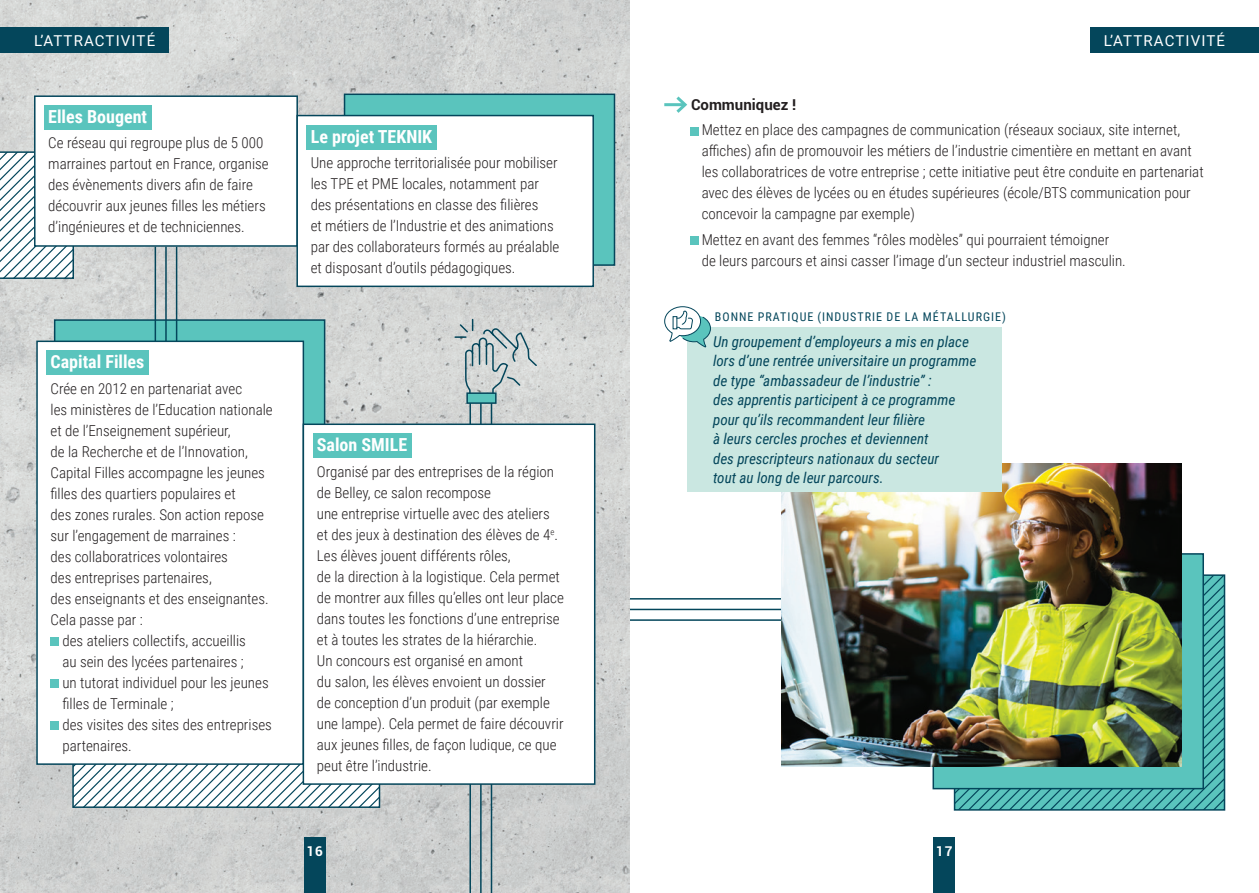
<style>
.page{position:relative;width:1259px;height:893px;background:#fff}
.page>*{position:absolute;margin:0;border:0;box-sizing:border-box;transform-origin:0 0}
.t1{font:700 18px "Roboto Condensed";color:#fff}
.t2{font:300 15px/21px "Roboto Condensed";color:#231f20}
.t3{font:italic 15px/19.5px "Roboto Condensed";color:#04465b}
.t4{font:15px "Roboto";letter-spacing:.075em;color:#fff}
.t5{font:700 15px "Roboto";color:#231f20}
.t6{font:700 13.5px "Roboto";color:#fff}
.t7{font:12px "Roboto Condensed";letter-spacing:.085em;color:#04465b}
</style>
<div class="page">
<svg style="left:957px;top:577px;width:265px;height:231px;background:#4aadab"></svg>
<div style="left:954px;top:574px;width:271px;height:237px;border:2px solid #04465b"></div>
<div style="left:932px;top:553px;width:272px;height:236px;background:#5ac4bd;border:2px solid #04465b"></div>
<hr style="left:571px;top:598px;width:210px;height:2px;background:#04465b">
<hr style="left:571px;top:609px;width:210px;height:1px;background:#04465b">
<hr style="left:571px;top:619px;width:210px;height:2px;background:#04465b">
<img style="left:781px;top:464px;width:400px;height:303px">
<img style="left:0;top:0;width:629px;height:893px">
<svg style="left:0;top:151px;width:74px;height:128px"></svg>
<svg style="left:75px;top:765px;width:302px;height:40px"></svg>
<div style="left:72px;top:680px;width:308px;height:128px;border:2px solid #04465b"></div>
<div style="left:54px;top:319px;width:271px;height:173px;background:#5ac4bd;border:2px solid #04465b"></div>
<div style="left:304px;top:838px;width:21px;height:55px;background:#04465b"></div>
<div style="left:933px;top:838px;width:22px;height:55px;background:#04465b"></div>
<hr style="left:664px;top:103px;width:21px;height:3px;background:#5ac4bd">
<svg style="left:673px;top:96px;width:15px;height:17px"></svg>
<div style="left:690px;top:127px;width:8px;height:8px;background:#5ac4bd"></div>
<div style="left:690px;top:236px;width:8px;height:9px;background:#5ac4bd"></div>
<div style="left:0;top:28px;width:168px;height:25px;background:#04465b"></div>
<div style="left:1090px;top:28px;width:169px;height:25px;background:#04465b"></div>
<div style="left:35px;top:96px;width:262px;height:150px;background:#fff"></div>
<div style="left:44px;top:105px;width:107px;height:25px;background:#5ac4bd"></div>
<div style="left:34px;top:95px;width:264px;height:152px;border:2px solid #04465b"></div>
<hr style="left:155px;top:247px;width:1px;height:117px;background:#04465b">
<hr style="left:165px;top:247px;width:2px;height:117px;background:#04465b">
<hr style="left:176px;top:247px;width:1px;height:117px;background:#04465b">
<div style="left:37px;top:341px;width:266px;height:423px;background:#fff"></div>
<div style="left:46px;top:351px;width:103px;height:24px;background:#5ac4bd"></div>
<div style="left:51px;top:637px;width:8px;height:9px;background:#5ac4bd"></div>
<div style="left:51px;top:679px;width:8px;height:9px;background:#5ac4bd"></div>
<div style="left:51px;top:721px;width:8px;height:9px;background:#5ac4bd"></div>
<div style="left:36px;top:341px;width:268px;height:424px;border:2px solid #04465b"></div>
<hr style="left:469px;top:401px;width:2px;height:492px;background:#04465b">
<hr style="left:480px;top:401px;width:1px;height:492px;background:#04465b">
<hr style="left:491px;top:401px;width:1px;height:492px;background:#04465b">
<div style="left:303px;top:424px;width:292px;height:360px;background:#fff"></div>
<div style="left:313px;top:434px;width:98px;height:24px;background:#5ac4bd"></div>
<div style="left:303px;top:423px;width:292px;height:362px;border:2px solid #04465b"></div>
<div style="left:344px;top:94px;width:271px;height:172px;background:#5ac4bd;border:2px solid #04465b"></div>
<div style="left:297px;top:116px;width:296px;height:170px;background:#fff"></div>
<div style="left:306px;top:125px;width:130px;height:24px;background:#5ac4bd"></div>
<div style="left:296px;top:115px;width:298px;height:172px;border:2px solid #04465b"></div>
<svg style="left:453px;top:318px;width:85px;height:80px;background:#c2c9ca"></svg>
<div style="left:466px;top:392px;width:30px;height:12px;background:#5ac4bd;border:2px solid #04465b"></div>
<div style="left:687px;top:327px;width:315px;height:165px;background:#cae7e1"></div>
<svg style="left:664px;top:306px;width:47px;height:42px"></svg>
<p class="t4" style="left:34px;top:30px;width:123px">L’ATTRACTIVITÉ</p>
<p class="t4" style="left:1103px;top:30px;width:123px">L’ATTRACTIVITÉ</p>
<p class="t1" style="left:48px;top:104px;width:100px">Elles Bougent</p>
<p class="t2" style="left:48px;top:132px;width:222px">Ce réseau qui regroupe plus de 5 000 marraines partout en France, organise des évènements divers afin de faire découvrir aux jeunes filles les métiers d’ingénieures et de techniciennes.</p>
<p class="t1" style="left:51px;top:349px;width:95px">Capital Filles</p>
<p class="t2" style="left:51px;top:377px;width:224px">Crée en 2012 en partenariat avec<br>les ministères de l’Education nationale et de l’Enseignement supérieur,<br>de la Recherche et de l’Innovation, Capital Filles accompagne les jeunes filles des quartiers populaires et<br>des zones rurales. Son action repose sur l’engagement de marraines :<br>des collaboratrices volontaires<br>des entreprises partenaires,<br>des enseignants et des enseignantes.<br>Cela passe par :</p>
<p class="t2" style="left:62px;top:629px;width:185px">des ateliers collectifs, accueillis au sein des lycées partenaires ;</p>
<p class="t2" style="left:62px;top:671px;width:208px">un tutorat individuel pour les jeunes filles de Terminale ;</p>
<p class="t2" style="left:62px;top:713px;width:211px">des visites des sites des entreprises partenaires.</p>
<p class="t1" style="left:311px;top:124px;width:123px">Le projet TEKNIK</p>
<p class="t2" style="left:311px;top:151px;width:250px">Une approche territorialisée pour mobiliser les TPE et PME locales, notamment par des présentations en classe des filières<br>et métiers de l’Industrie et des animations par des collaborateurs formés au préalable et disposant d’outils pédagogiques.</p>
<p class="t1" style="left:317px;top:432px;width:92px">Salon SMILE</p>
<p class="t2" style="left:317px;top:460px;width:248px">Organisé par des entreprises de la région de Belley, ce salon recompose<br>une entreprise virtuelle avec des ateliers et des jeux à destination des élèves de 4<sup>e</sup>.<br>Les élèves jouent différents rôles,<br>de la direction à la logistique. Cela permet de montrer aux filles qu’elles ont leur place dans toutes les fonctions d’une entreprise et à toutes les strates de la hiérarchie.</p>
<p class="t2" style="left:317px;top:649px;width:248px">Un concours est organisé en amont<br>du salon, les élèves envoient un dossier de conception d’un produit (par exemple une lampe). Cela permet de faire découvrir aux jeunes filles, de façon ludique, ce que peut être l’industrie.</p>
<p class="t5" style="left:691px;top:94px;width:107px">Communiquez !</p>
<p class="t2" style="left:701px;top:119px;width:503px">Mettez en place des campagnes de communication (réseaux sociaux, site internet, affiches) afin de promouvoir les métiers de l’industrie cimentière en mettant en avant les collaboratrices de votre entreprise ; cette initiative peut être conduite en partenariat avec des élèves de lycées ou en études supérieures (école/BTS communication pour concevoir la campagne par exemple)</p>
<p class="t2" style="left:701px;top:228px;width:426px">Mettez en avant des femmes “rôles modèles” qui pourraient témoigner de leurs parcours et ainsi casser l’image d’un secteur industriel masculin.</p>
<p class="t7" style="left:715px;top:308px;width:292px">BONNE PRATIQUE (INDUSTRIE DE LA MÉTALLURGIE)</p>
<p class="t3" style="left:713px;top:331px;width:265px">Un groupement d’employeurs a mis en place lors d’une rentrée universitaire un programme de type “ambassadeur de l’industrie” :<br>des apprentis participent à ce programme pour qu’ils recommandent leur filière<br>à leurs cercles proches et deviennent<br>des prescripteurs nationaux du secteur<br>tout au long de leur parcours.</p>
<p class="t6" style="left:306px;top:841px;width:18px">16</p>
<p class="t6" style="left:936px;top:841px;width:18px">17</p>
</div>
